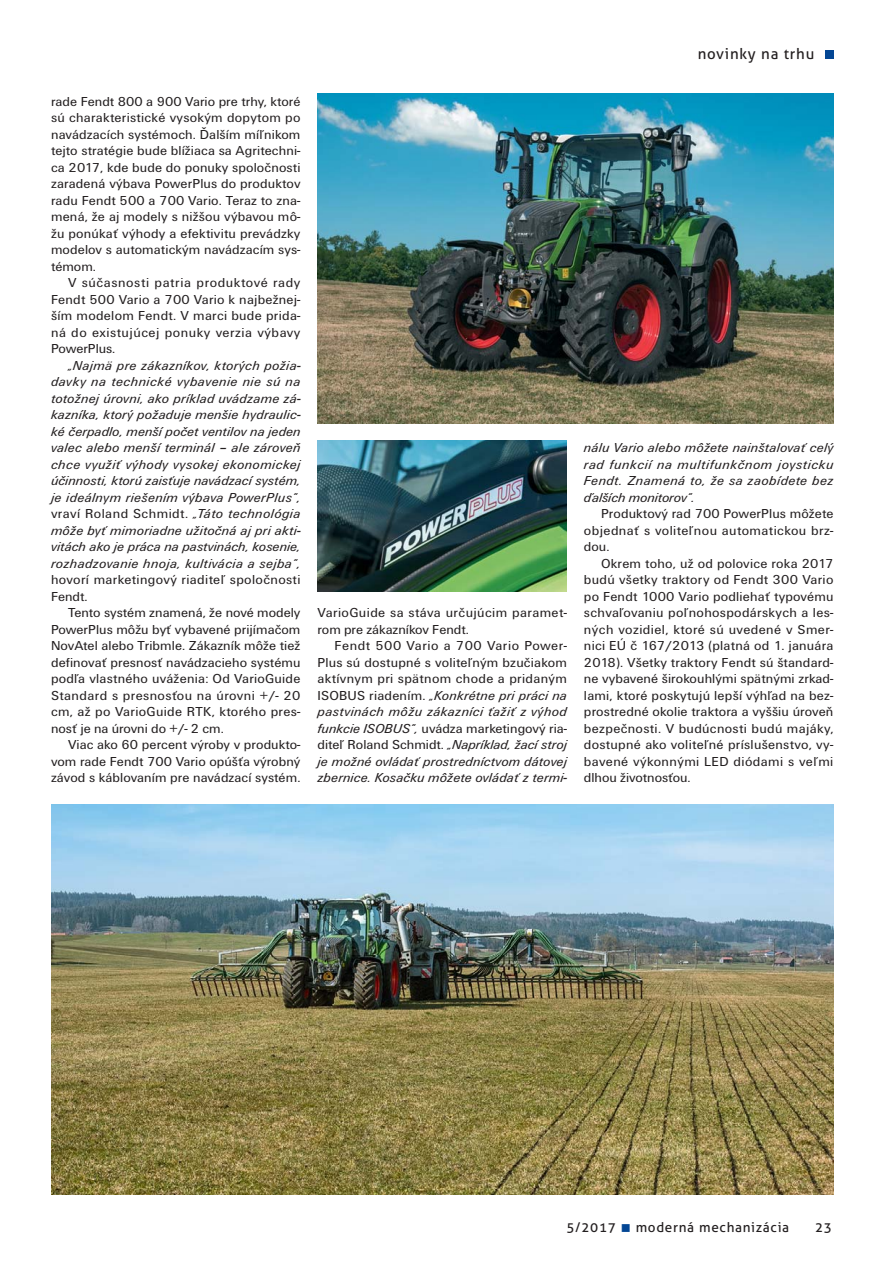
<style>
.page{position:relative;width:893px;height:1263px;background:#fff}
.page>*{position:absolute;margin:0;border:0;box-sizing:border-box;transform-origin:0 0}
.t1{font:15px "Aller";letter-spacing:.05em;color:#231f20}
.t2{font:13.5px/16.5px "Unitus TEE";letter-spacing:.02em;color:#231f20;text-align:justify}
.t3{font:italic 13.5px/16.5px "Unitus TEE";letter-spacing:.01em;color:#231f20;text-align:justify}
.t4{font:13.5px "Aller";letter-spacing:.05em;color:#231f20}
.s1{font-style:normal}
.s2{color:#034694}
</style>
<div class="page">
<div style="left:825px;top:51px;width:8px;height:8px;background:#034694"></div>
<img style="left:317px;top:94px;width:516px;height:329px">
<img style="left:51px;top:804px;width:782px;height:390px">
<img style="left:317px;top:440px;width:250px;height:151px">
<p class="t2" style="left:51px;top:94px;width:251px">rade Fendt 800 a 900 Vario pre trhy, ktoré sú charakteristické vysokým dopytom po navádzacích systémoch. Ďalším míľnikom tejto stratégie bude blížiaca sa Agritechni&shy;ca 2017, kde bude do ponuky spoločnosti zaradená výbava PowerPlus do produktov radu Fendt 500 a 700 Vario. Teraz to zna&shy;mená, že aj modely s nižšou výbavou mô&shy;žu ponúkať výhody a efektivitu prevádzky modelov s automatickým navádzacím sys&shy;témom.</p>
<p class="t2" style="left:51px;top:276px;width:251px;text-indent:17px">V súčasnosti patria produktové rady Fendt 500 Vario a 700 Vario k najbežnej&shy;ším modelom Fendt. V marci bude prida&shy;ná do existujúcej ponuky verzia výbavy PowerPlus.</p>
<p class="t3" style="left:51px;top:358px;width:251px;text-indent:17px">„Najmä pre zákazníkov, ktorých požia&shy;davky na technické vybavenie nie sú na totožnej úrovni, ako príklad uvádzame zá&shy;kazníka, ktorý požaduje menšie hydraulic&shy;ké čerpadlo, menší počet ventilov na jeden valec alebo menší terminál – ale zároveň chce využiť výhody vysokej ekonomickej účinnosti, ktorú zaisťuje navádzací systém, je ideálnym riešením výbava PowerPlus“, <span class="s1">vraví Roland Schmidt.</span> „Táto technológia môže byť mimoriadne užitočná aj pri akti&shy;vitách ako je práca na pastvinách, kosenie, rozhadzovanie hnoja, kultivácia a sejba“,</p>
<p class="t2" style="left:51px;top:573px;width:251px">hovorí marketingový riaditeľ spoločnosti<br>Fendt.</p>
<p class="t2" style="left:51px;top:606px;width:251px;text-indent:17px">Tento systém znamená, že nové modely PowerPlus môžu byť vybavené prijímačom NovAtel alebo Tribmle. Zákazník môže tiež definovať presnosť navádzacieho systému podľa vlastného uváženia: Od VarioGuide Standard s presnosťou na úrovni +/- 20 cm, až po VarioGuide RTK, ktorého pres&shy;nosť je na úrovni do +/- 2 cm.</p>
<p class="t2" style="left:51px;top:738px;width:251px;text-indent:17px">Viac ako 60 percent výroby v produkto&shy;vom rade Fendt 700 Vario opúšťa výrobný závod s káblovaním pre navádzací systém.</p>
<p class="t2" style="left:317px;top:606px;width:251px">VarioGuide sa stáva určujúcim paramet&shy;rom pre zákazníkov Fendt.</p>
<p class="t3" style="left:317px;top:639px;width:251px;text-indent:17px"><span class="s1">Fendt 500 Vario a 700 Vario Power-Plus sú dostupné s voliteľným bzučiakom aktívnym pri spätnom chode a pridaným ISOBUS riadením.</span> „Konkrétne pri práci na pastvinách môžu zákazníci ťažiť z výhod funkcie ISOBUS“, <span class="s1">uvádza marketingový ria&shy;diteľ Roland Schmidt.</span> „Napríklad, žací stroj je možné ovládať prostredníctvom dátovej zbernice. Kosačku môžete ovládať z termi-</p>
<p class="t1" style="left:698px;top:45px;width:118px">novinky na trhu</p>
<p class="t3" style="left:584px;top:441px;width:251px">nálu Vario alebo môžete nainštalovať celý rad funkcií na multifunkčnom joysticku Fendt. Znamená to, že sa zaobídete bez ďalších monitorov“.</p>
<p class="t2" style="left:584px;top:507px;width:251px;text-indent:17px">Produktový rad 700 PowerPlus môžete objednať s voliteľnou automatickou brz&shy;dou.</p>
<p class="t2" style="left:584px;top:556px;width:251px;text-indent:17px">Okrem toho, už od polovice roka 2017 budú všetky traktory od Fendt 300 Vario po Fendt 1000 Vario podliehať typovému schvaľovaniu poľnohospodárskych a les&shy;ných vozidiel, ktoré sú uvedené v Smer&shy;nici EÚ č 167/2013 (platná od 1. januára 2018). Všetky traktory Fendt sú štandard&shy;ne vybavené širokouhlými spätnými zrkad&shy;lami, ktoré poskytujú lepší výhľad na bez&shy;prostredné okolie traktora a vyššiu úroveň bezpečnosti. V budúcnosti budú majáky, dostupné ako voliteľné príslušenstvo, vy&shy;bavené výkonnými LED diódami s veľmi dlhou životnosťou.</p>
<p class="t4" style="left:566px;top:1219px;width:224px">5/2017 <span class="s2">■</span> moderná mechanizácia</p>
<p class="t4" style="left:815px;top:1219px;width:18px">23</p>
</div>
